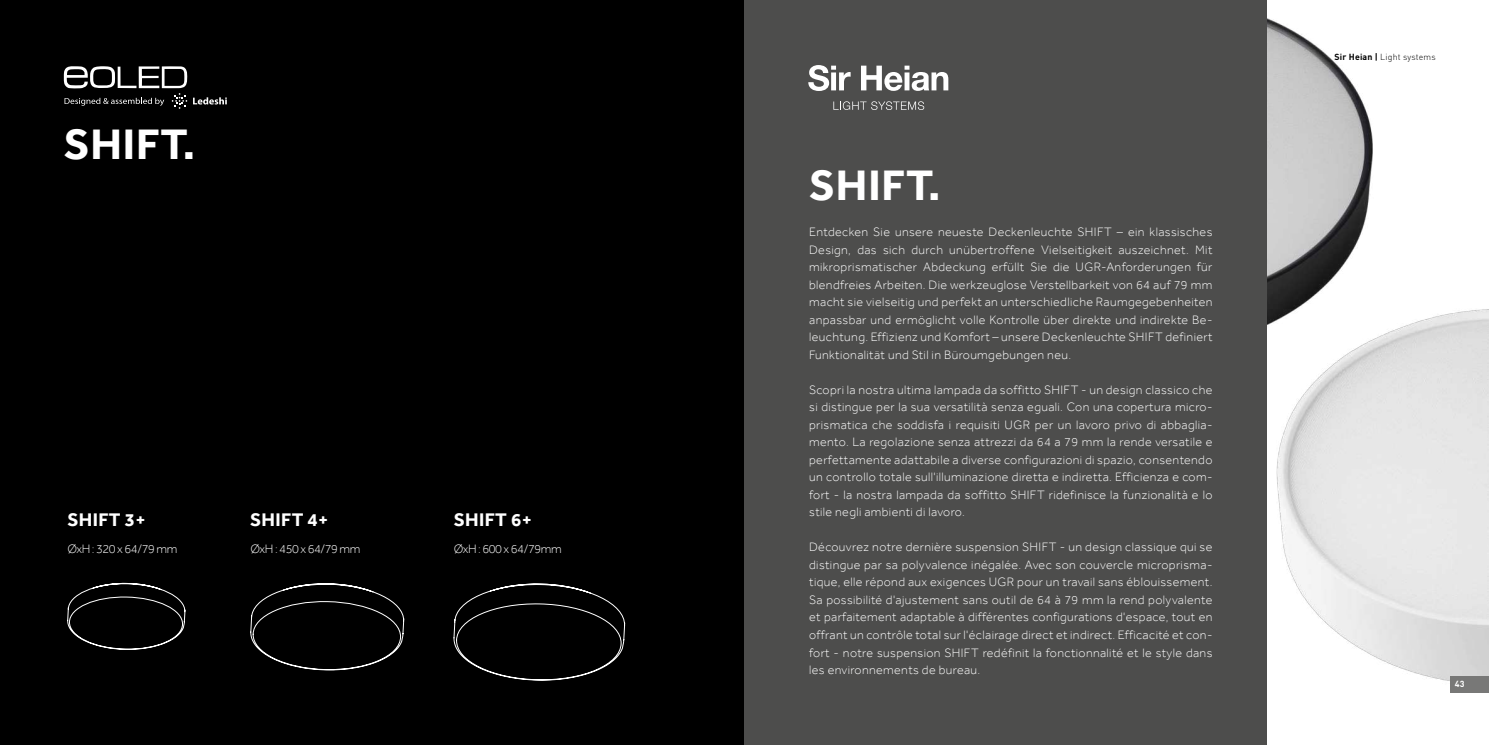
<style>
.page{position:relative;width:1489px;height:745px;background:#fff}
.page>*{position:absolute;margin:0;border:0;box-sizing:border-box;transform-origin:0 0}
.t1{font:700 43.75px "Effra";letter-spacing:.02em;color:#fff}
.t2{font:700 18.75px "Effra";letter-spacing:.02em;color:#fff}
.t3{font:300 12.5px/17.5px "Effra";letter-spacing:.03em;color:#fff;text-align:justify}
.t4{font:300 12.5px "Effra";letter-spacing:-.03em;color:#fff}
.t5{font:300 8.75px "DIN Pro";letter-spacing:.02em;color:#000}
.t6{font:700 8.75px "DIN Pro";color:#fff}
.s1{font-weight:700}
</style>
<div class="page">
<img style="left:1267px;top:18px;width:69px;height:45px">
<img style="left:1267px;top:63px;width:221px;height:630px">
<div style="left:0;top:0;width:744px;height:744px;background:#000"></div>
<div style="left:744px;top:0;width:523px;height:744px;background:#4d4d4c"></div>
<div style="left:1449px;top:675px;width:39px;height:16px;background:#787877"></div>
<svg style="left:808px;top:65px;width:42px;height:26px"></svg>
<svg style="left:861px;top:66px;width:87px;height:25px"></svg>
<svg style="left:833px;top:101px;width:91px;height:9px"></svg>
<div style="left:0;top:33px;width:332px;height:238px;background:#000"></div>
<svg style="left:67px;top:581px;width:118px;height:68px;background:#101010"></svg>
<svg style="left:250px;top:580px;width:154px;height:90px;background:#0d0d0d"></svg>
<svg style="left:453px;top:580px;width:172px;height:100px;background:#0b0b0b"></svg>
<h1 class="t1" style="left:64px;top:118px;width:133px">SHIFT.</h1>
<h2 class="t2" style="left:67px;top:508px;width:80px">SHIFT 3+</h2>
<p class="t4" style="left:67px;top:540px;width:111px">ØxH : 320 x 64/79 mm</p>
<p class="t4" style="left:250px;top:540px;width:111px">ØxH : 450 x 64/79 mm</p>
<p class="t4" style="left:454px;top:540px;width:109px">ØxH : 600 x 64/79mm</p>
<h2 class="t2" style="left:250px;top:508px;width:80px">SHIFT 4+</h2>
<h2 class="t2" style="left:454px;top:508px;width:80px">SHIFT 6+</h2>
<h1 class="t1" style="left:809px;top:159px;width:133px">SHIFT.</h1>
<p class="t3" style="left:809px;top:223px;width:405px">Entdecken Sie unsere neueste Deckenleuchte SHIFT – ein klassisches Design, das sich durch unübertroffene Vielseitigkeit auszeichnet. Mit mikroprismatischer Abdeckung erfüllt Sie die UGR-Anforderungen für blendfreies Arbeiten. Die werkzeuglose Verstellbarkeit von 64 auf 79 mm macht sie vielseitig und perfekt an unterschiedliche Raumgegebenheiten anpassbar und ermöglicht volle Kontrolle über direkte und indirekte Be&shy;leuchtung. Effizienz und Komfort – unsere Deckenleuchte SHIFT definiert Funktionalität und Stil in Büroumgebungen neu.</p>
<p class="t3" style="left:809px;top:380px;width:405px">Scopri la nostra ultima lampada da soffitto SHIFT - un design classico che si distingue per la sua versatilità senza eguali. Con una copertura micro&shy;prismatica che soddisfa i requisiti UGR per un lavoro privo di abbaglia&shy;mento. La regolazione senza attrezzi da 64 a 79 mm la rende versatile e perfettamente adattabile a diverse configurazioni di spazio, consentendo un controllo totale sull'illuminazione diretta e indiretta. Efficienza e com&shy;fort - la nostra lampada da soffitto SHIFT ridefinisce la funzionalità e lo stile negli ambienti di lavoro.</p>
<p class="t3" style="left:809px;top:538px;width:405px">Découvrez notre dernière suspension SHIFT - un design classique qui se distingue par sa polyvalence inégalée. Avec son couvercle microprisma&shy;tique, elle répond aux exigences UGR pour un travail sans éblouissement.<br>Sa possibilité d'ajustement sans outil de 64 à 79 mm la rend polyvalente et parfaitement adaptable à différentes configurations d'espace, tout en offrant un contrôle total sur l'éclairage direct et indirect. Efficacité et con&shy;fort - notre suspension SHIFT redéfinit la fonctionnalité et le style dans les environnements de bureau.</p>
<p class="t5" style="left:1334px;top:54px;width:103px"><span class="s1">Sir Heian |</span> Light systems</p>
<p class="t6" style="left:1454px;top:678px;width:11px">43</p>
</div>
